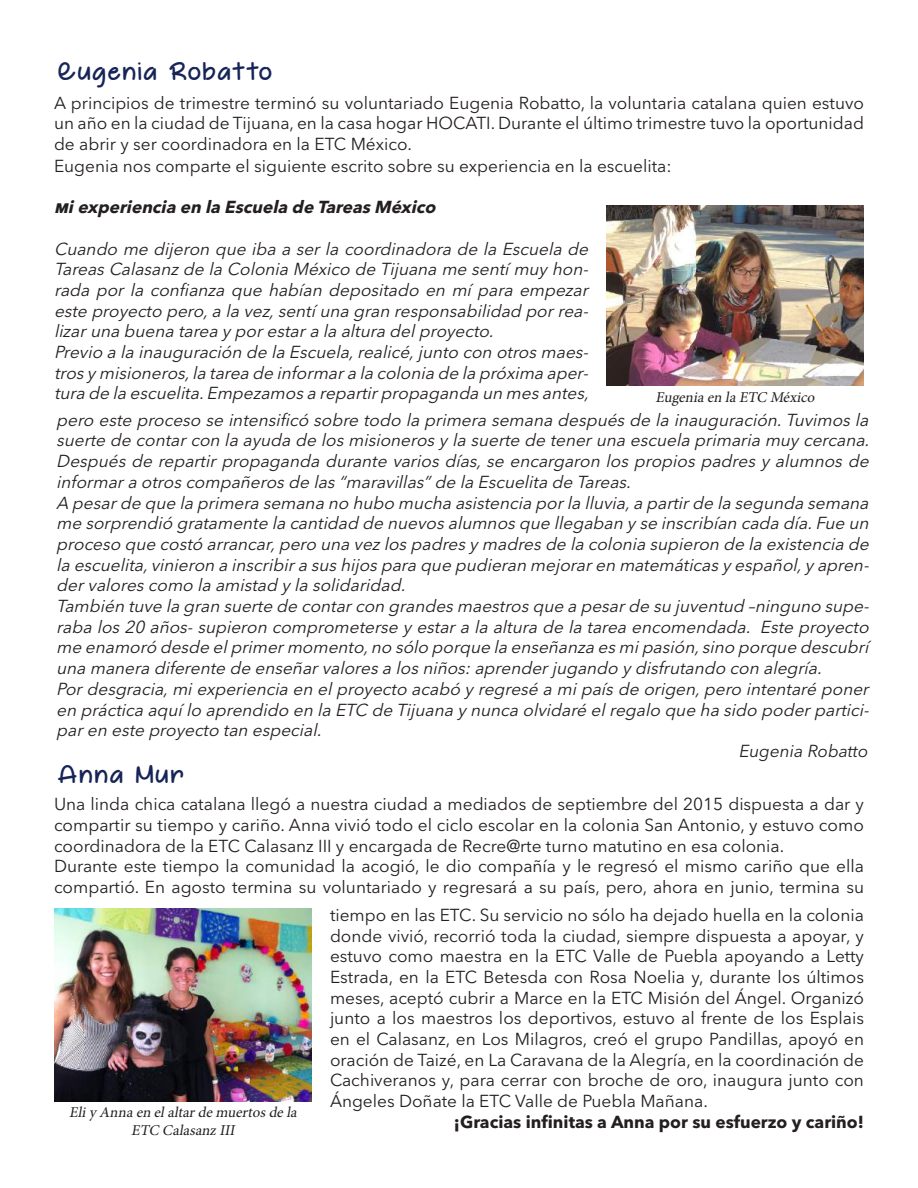
<style>
.page{position:relative;width:918px;height:1188px;background:#fff}
.page>*{position:absolute;margin:0;border:0;box-sizing:border-box;transform-origin:0 0}
.t1{font:24px "The Happy Giraffe Demo";letter-spacing:.07em;color:#162458}
.t2{font:italic 17.25px/20.7px "Avenir Next LT Pro";color:#241f1f}
.t3{font:17.25px/20.7px "Avenir Next LT Pro";color:#241f1f}
.t4{font:700 17.25px "Avenir Next LT Pro";color:#241f1f}
.t5{font:italic 700 17.25px "Avenir Next LT Pro";color:#241f1f}
.t6{font:italic 17.25px "Avenir Next LT Pro";color:#241f1f}
.t7{font:italic 15px/18px "Minion Pro";color:#241f1f;text-align:center}
</style>
<div class="page">
<img style="left:606px;top:205px;width:258px;height:181px">
<img style="left:54px;top:908px;width:258px;height:194px">
<h1 class="t1" style="left:57px;top:56px;width:216px">Eugenia Robatto</h1>
<p class="t3" style="left:54px;top:92px;width:812px">A principios de trimestre terminó su voluntariado Eugenia Robatto, la voluntaria catalana quien estuvo un año en la ciudad de Tijuana, en la casa hogar HOCATI. Durante el último trimestre tuvo la oportunidad de abrir y ser coordinadora en la ETC México.<br>Eugenia nos comparte el siguiente escrito sobre su experiencia en la escuelita:</p>
<p class="t5" style="left:54px;top:197px;width:387px">Miexperiencia en la Escuela de TareasMéxico</p>
<p class="t2" style="left:54px;top:238px;width:540px">Cuando me dijeron que iba a ser la coordinadora de la Escuela de TareasCalasanzde la Colonia México de Tijuana me sentímuy hon&shy;rada por la confianza que habían depositado en mí para empezar este proyecto pero,a la vez,sentíuna gran responsabilidad porrea&shy;lizaruna buena tarea y porestara la altura delproyecto.<br>Previo a la inauguración de la Escuela,realicé,junto con otrosmaes&shy;trosy misioneros,la tarea de informara la colonia de la próxima aper&shy;tura de la escuelita.Empezamosa repartirpropaganda un mesantes,</p>
<p class="t2" style="left:56px;top:409px;width:819px">pero este proceso se intensificó sobre todo la primera semana despuésde la inauguración.Tuvimosla suerte de contarcon la ayuda de losmisionerosy la suerte de teneruna escuela primaria muy cercana.<br>Después de repartir propaganda durante varios días,se encargaron los propios padres y alumnos de informara otroscompañerosde las“maravillas”de la Escuelita de Tareas.<br>A pesarde que la primera semana no hubo mucha asistencia porla lluvia,a partirde la segunda semana me sorprendió gratamente la cantidad de nuevosalumnosque llegaban y se inscribían cada día.Fue un proceso que costó arrancar,pero una vezlospadresy madresde la colonia supieron de la existencia de la escuelita,vinieron a inscribira sushijospara que pudieran mejoraren matemáticasy español,y apren&shy;dervalorescomo la amistad y la solidaridad.<br>También tuve la gran suerte de contarcon grandesmaestrosque a pesarde su juventud –ninguno supe&shy;raba los20 años-supieron comprometerse y estara la altura de la tarea encomendada. Este proyecto me enamoró desde elprimermomento,no sólo porque la enseñanza esmipasión,sino porque descubrí una manera diferente de enseñarvaloresa losniños:aprenderjugando y disfrutando con alegría.<br>Pordesgracia,miexperiencia en elproyecto acabó y regresé a mipaísde origen,pero intentaré poner en práctica aquílo aprendido en la ETC de Tijuana y nunca olvidaré elregalo que ha sido poderpartici&shy;paren este proyecto tan especial.</p>
<p class="t6" style="left:739px;top:741px;width:131px">Eugenia Robatto</p>
<h1 class="t1" style="left:57px;top:758px;width:128px">Anna Mur</h1>
<p class="t3" style="left:54px;top:794px;width:812px">Una linda chica catalana llegó a nuestra ciudad a mediados de septiembre del 2015 dispuesta a dar y compartir su tiempo y cariño. Anna vivió todo el ciclo escolar en la colonia San Antonio, y estuvo como coordinadora de la ETC Calasanz III y encargada de Recre@rte turno matutino en esa colonia.<br>Durante este tiempo la comunidad la acogió, le dio compañía y le regresó el mismo cariño que ella compartió. En agosto termina su voluntariado y regresará a su país, pero, ahora en junio, termina su</p>
<p class="t7" style="left:656px;top:389px;width:164px">Eugeniaen laETC México</p>
<p class="t7" style="left:69px;top:1103px;width:233px">Eliy Annaen elaltardemuertosdela<br>ETC CalasanzIII</p>
<p class="t3" style="left:330px;top:904px;width:536px;text-align:justify">tiempo en las ETC. Su servicio no sólo ha dejado huella en la colonia donde vivió, recorrió toda la ciudad, siempre dispuesta a apoyar, y estuvo como maestra en la ETC Valle de Puebla apoyando a Letty Estrada, en la ETC Betesda con Rosa Noelia y, durante los últimos meses, aceptó cubrir a Marce en la ETC Misión del Ángel. Organizó junto a los maestros los deportivos, estuvo al frente de los Esplais en el Calasanz, en Los Milagros, creó el grupo Pandillas, apoyó en oración de Taizé, en La Caravana de la Alegría, en la coordinación de Cachiveranos y, para cerrar con broche de oro, inaugura junto con Ángeles Doñate la ETC Valle de Puebla Mañana.</p>
<p class="t4" style="left:454px;top:1111px;width:412px">¡Gracias infinitas a Anna por su esfuerzo y cariño!</p>
</div>
